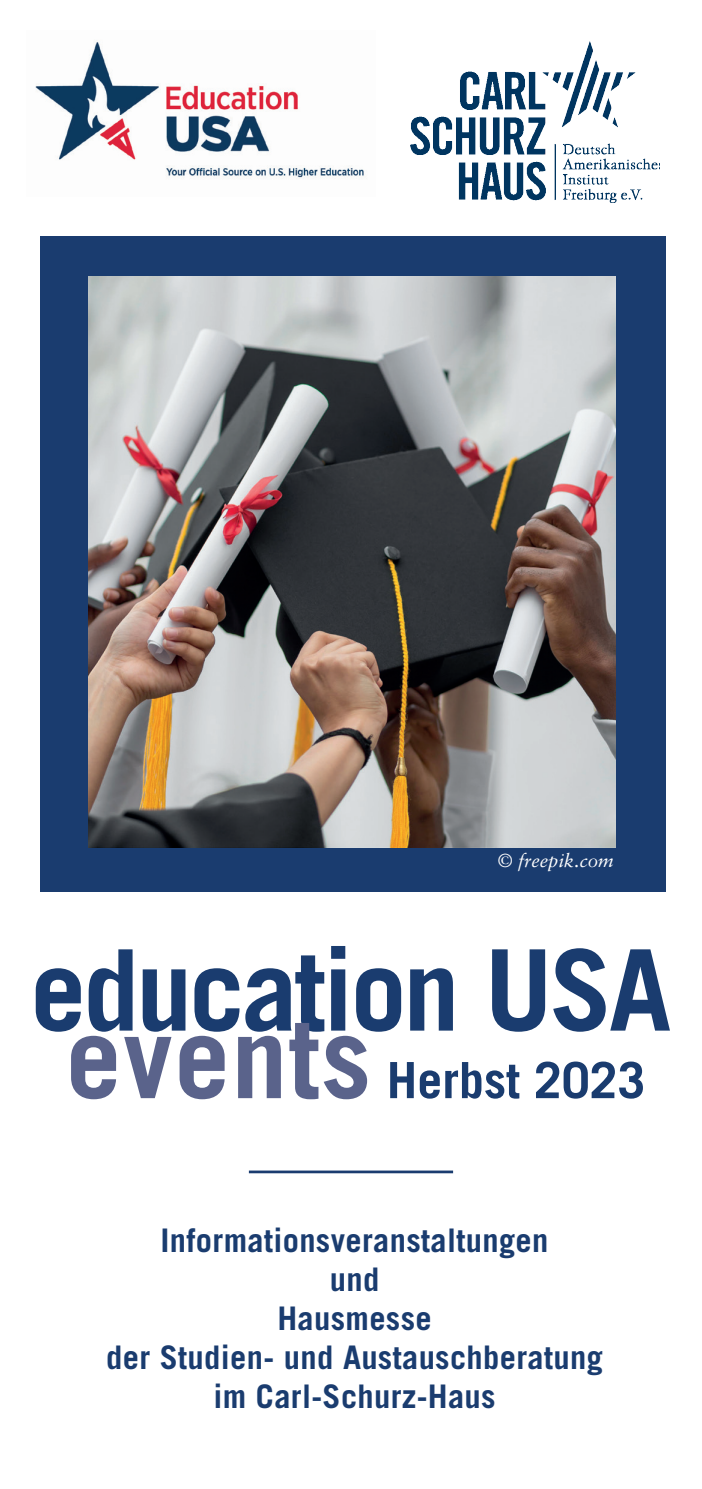
<style>
.page{position:relative;width:702px;height:1489px;background:#fff}
.page>*{position:absolute;margin:0;border:0;box-sizing:border-box;transform-origin:0 0}
.t1{font:700 112.5px "Trade Gothic LT Std";letter-spacing:-.03em;color:#1a3c6f}
.t2{font:700 112.5px "Trade Gothic LT Std";letter-spacing:.01em;color:#5a638b}
.t3{font:700 50px "Trade Gothic LT Std";color:#1a3c6f}
.t4{font:700 32.5px/39px "Trade Gothic LT Std";letter-spacing:.01em;color:#1a3c6f;text-align:center}
.t5{font:italic 18.75px "Sabon LT Std";color:#fff}
</style>
<div class="page">
<div style="left:40px;top:236px;width:625px;height:655px;background:#1a3c6f"></div>
<img style="left:89px;top:276px;width:526px;height:571px">
<hr style="left:249px;top:1170px;width:204px;height:3px;background:#1a3c6f">
<img style="left:35px;top:41px;width:331px;height:138px">
<img style="left:410px;top:41px;width:248px;height:162px">
<p class="t5" style="left:498px;top:849px;width:118px">© freepik.com</p>
<h1 class="t1" style="left:30px;top:921px;width:642px">education USA</h1>
<h1 class="t2" style="left:65px;top:988px;width:307px">events</h1>
<h2 class="t3" style="left:386px;top:1049px;width:260px">Herbst 2023</h2>
<p class="t4" style="left:106px;top:1220px;width:498px">Informationsveranstaltungen<br>und<br>Hausmesse<br>der Studien- und Austauschberatung im Carl-Schurz-Haus</p>
</div>
